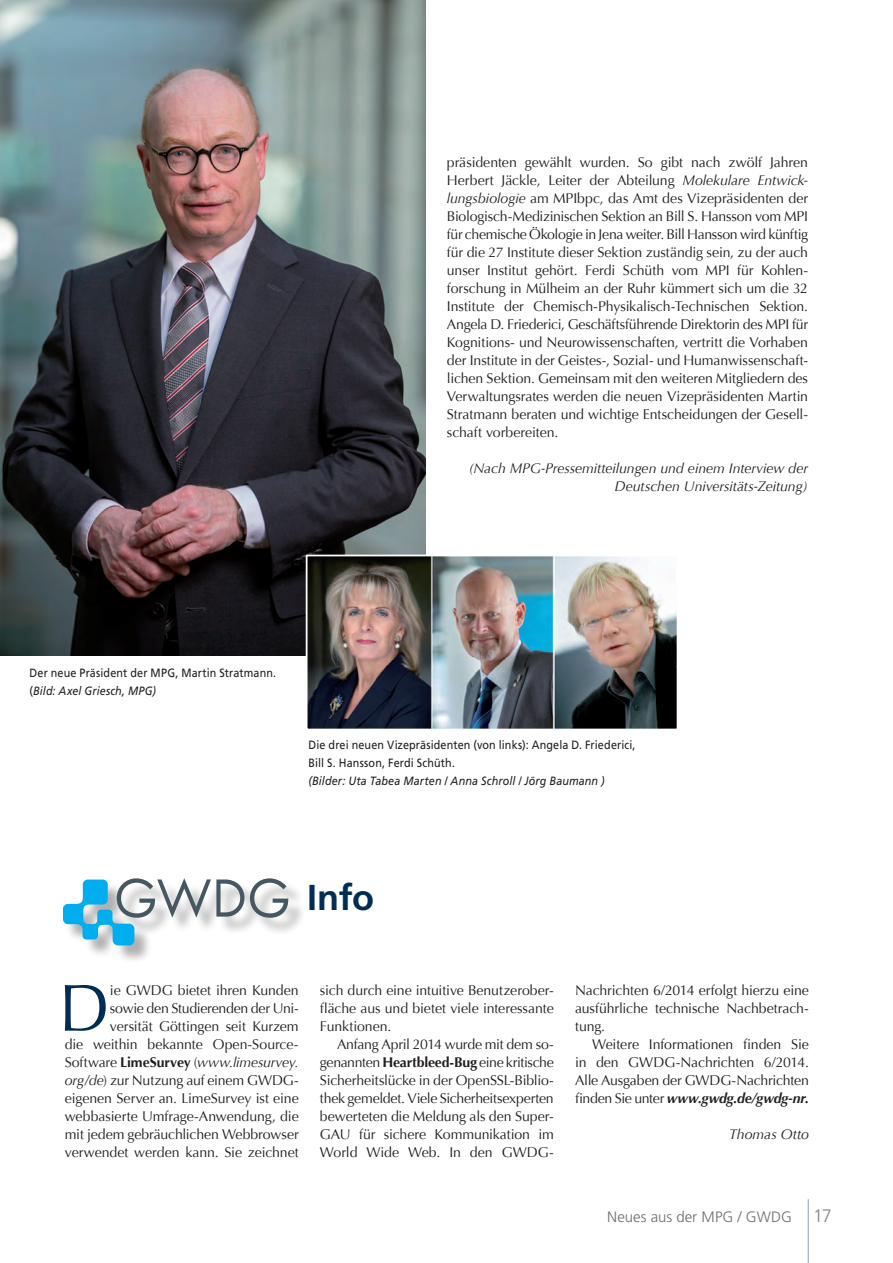
<style>
.page{position:relative;width:893px;height:1263px;background:#fff}
.page>*{position:absolute;margin:0;border:0;box-sizing:border-box;transform-origin:0 0}
.t1{font:66.6px "Optima";color:#002d56}
.t2{font:700 36px "Frutiger";color:#002d56}
.t3{font:300 15px "Frutiger";color:#6c6d70}
.t4{font:14.1px/18px "Optima";letter-spacing:-.01em;color:#231f20;text-align:justify}
.t5{font:italic 14.1px/18px "Optima";letter-spacing:-.005em;color:#231f20;text-align:right}
.t6{font:12px/18px "Frutiger";letter-spacing:.01em;color:#231f20;scale:.9 1}
.t7{font:italic 12px "Frutiger LT Std";letter-spacing:.015em;color:#231f20;scale:.9 1}
.s1{font-style:italic}
.s2{font-family:"Frutiger";font-style:normal}
.s3{font-weight:700}
.s4{font-weight:700;font-style:italic}
.s5{font-size:18px;color:#808285}
</style>
<div class="page">
<hr style="left:808px;top:1199px;width:1px;height:64px;background:#94a2bc">
<img style="left:0;top:0;width:425px;height:656px">
<img style="left:309px;top:558px;width:366px;height:169px">
<div style="left:306px;top:555px;width:372px;height:175px;border:2px solid #fff"></div>
<div style="left:65px;top:881px;width:242px;height:83px;background:#231f20;opacity:.35"></div>
<svg style="left:63px;top:878px;width:225px;height:67px"></svg>
<p class="t4" style="left:447px;top:153px;width:363px">präsidenten gewählt wurden. So gibt nach zwölf Jahren Herbert Jäckle, Leiter der Abteilung <span class="s1">Molekulare Entwick&shy;lungsbiologie</span> am MPIbpc, das Amt des Vizepräsidenten der Biologisch-Medizinischen Sektion an Bill S. Hansson vom MPI für chemische Ökologie in Jena weiter. Bill Hansson wird künftig für die 27 Institute dieser Sektion zuständig sein, zu der auch unser Institut gehört. Ferdi Schüth vom MPI für Kohlen&shy;forschung in Mülheim an der Ruhr kümmert sich um die 32<br>Institute der Chemisch-Physikalisch-Technischen Sektion.<br>Angela D. Friederici, Geschäftsführende Direktorin des MPI für Kognitions- und Neurowissenschaften, vertritt die Vorhaben der Institute in der Geistes-, Sozial- und Humanwissenschaft&shy;lichen Sektion. Gemeinsam mit den weiteren Mitgliedern des Verwaltungsrates werden die neuen Vizepräsidenten Martin Stratmann beraten und wichtige Entscheidungen der Gesell&shy;schaft vorbereiten.</p>
<p class="t5" style="left:469px;top:459px;width:341px">(Nach MPG-Pressemitteilungen und einem Interview der<br>Deutschen Universitäts-Zeitung)</p>
<p class="t6" style="left:29px;top:664px;width:276px">Der neue Präsident der MPG, Martin Stratmann.</p>
<p class="t7" style="left:29px;top:684px;width:142px"><span class="s2">(</span>Bild: Axel Griesch, MPG)</p>
<p class="t6" style="left:309px;top:736px;width:365px">Die drei neuen Vizepräsidenten (von links): Angela D. Friederici,<br>Bill S. Hansson, Ferdi Schüth.</p>
<p class="t7" style="left:309px;top:774px;width:331px">(Bilder: Uta Tabea Marten / Anna Schroll / Jörg Baumann )</p>
<h2 class="t2" style="left:307px;top:876px;width:68px">Info</h2>
<p class="t4" style="left:65px;top:981px;width:235px;text-align:right">ie GWDG bietet ihren Kunden<br>sowie den Studierenden der Uni&shy;versität Göttingen seit Kurzem<br>die weithin bekannte Open-Source-Software <span class="s3">LimeSurvey</span> (<span class="s1">www.limesurvey. org/de</span>) zur Nutzung auf einem GWDG&shy;eigenen Server an. LimeSurvey ist eine webbasierte Umfrage-Anwendung, die mit jedem gebräuchlichen Webbrowser verwendet werden kann. Sie zeichnet</p>
<p class="t4" style="left:320px;top:981px;width:235px">sich durch eine intuitive Benutzerober&shy;fläche aus und bietet viele interessante Funktionen.</p>
<h1 class="t1" style="left:59px;top:969px;width:52px">D</h1>
<p class="t4" style="left:320px;top:1035px;width:235px;text-indent:17px">Anfang April 2014 wurde mit dem so&shy;genannten <span class="s3">Heartbleed-Bug</span> eine kritische Sicherheitslücke in der OpenSSL-Biblio&shy;thek gemeldet. Viele Sicherheitsexperten bewerteten die Meldung als den Super-GAU für sichere Kommunikation im World Wide Web. In den GWDG-</p>
<p class="t4" style="left:575px;top:981px;width:235px">Nachrichten 6/2014 erfolgt hierzu eine ausführliche technische Nachbetrach&shy;tung.</p>
<p class="t4" style="left:575px;top:1035px;width:235px;text-indent:17px">Weitere Informationen finden Sie in den GWDG-Nachrichten 6/2014.<br>Alle Ausgaben der GWDG-Nachrichten finden Sie unter <span class="s4">www.gwdg.de/gwdg-nr.</span></p>
<p class="t5" style="left:729px;top:1125px;width:81px">Thomas Otto</p>
<p class="t3" style="left:607px;top:1208px;width:226px">Neues aus der MPG / GWDG <span class="s5">17</span></p>
</div>
